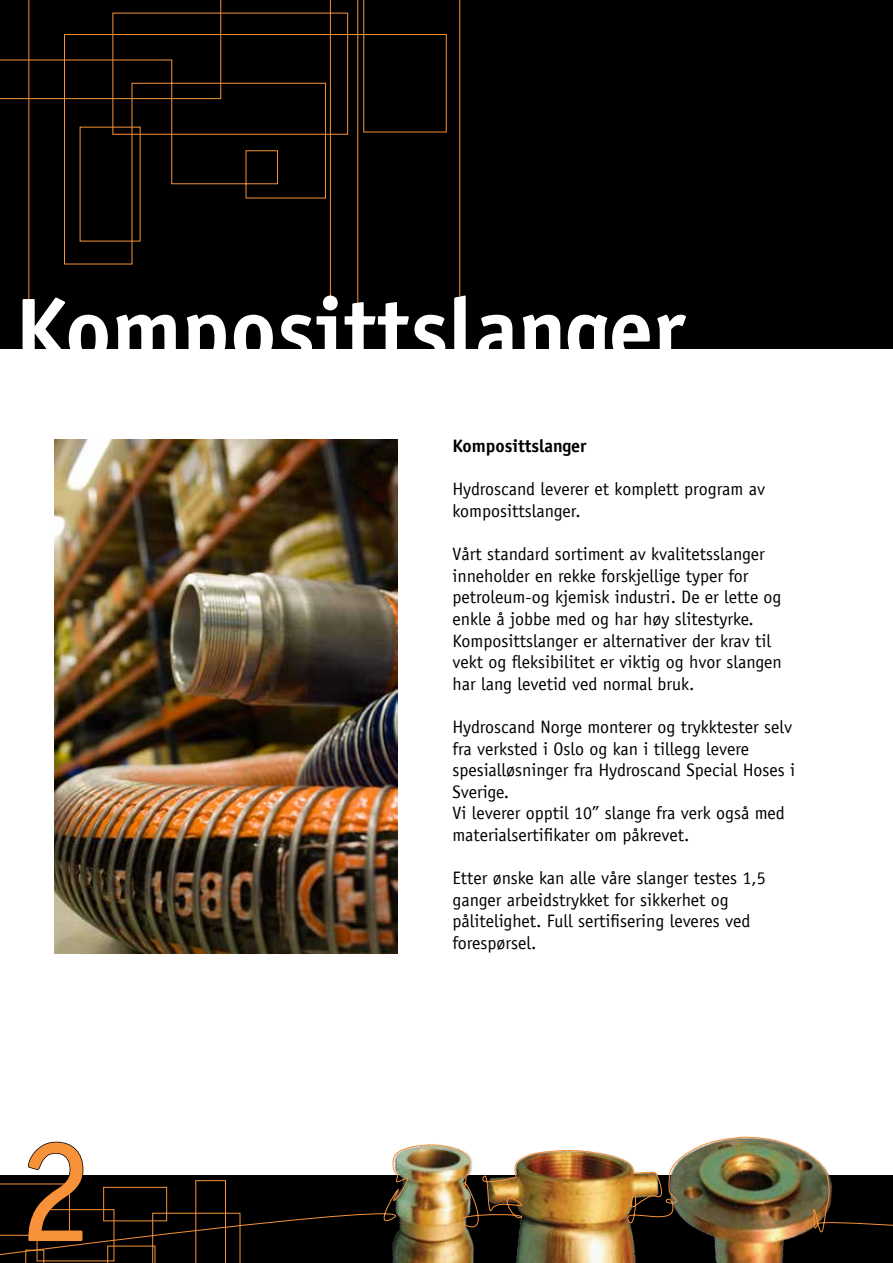
<style>
.page{position:relative;width:893px;height:1263px;background:#000}
.page>*{position:absolute;margin:0;border:0;box-sizing:border-box;transform-origin:0 0}
.t1{font:150px "Officina Sans LT";color:#f79239}
.t2{font:700 90px "Officina Sans LT";color:#fff}
.t3{font:18px/21.6px "Officina Sans LT";color:#000}
.t4{font:700 18px "Officina Sans LT";color:#000}
</style>
<div class="page">
<div style="left:0;top:350px;width:893px;height:825px;background:#fff"></div>
<svg style="left:0;top:0;width:447px;height:265px"></svg>
<img style="left:0;top:1136px;width:893px;height:127px">
<hr style="left:357px;top:0;width:1px;height:310px;background:#f79239">
<hr style="left:28px;top:0;width:1px;height:310px;background:#f79239">
<hr style="left:330px;top:0;width:1px;height:310px;background:#f79239">
<hr style="left:459px;top:0;width:1px;height:296px;background:#f79239">
<img style="left:54px;top:439px;width:343px;height:515px">
<h2 class="t2" style="left:15px;top:274px;width:672px">Komposittslanger</h2>
<h1 class="t1" style="left:18px;top:1102px;width:76px">2</h1>
<p class="t4" style="left:453px;top:435px;width:136px">Komposittslanger</p>
<p class="t3" style="left:453px;top:478px;width:314px">Hydroscand leverer et komplett program av komposittslanger.</p>
<p class="t3" style="left:453px;top:543px;width:331px">Vårt standard sortiment av kvalitetsslanger inneholder en rekke forskjellige typer for petroleum-og kjemisk industri. De er lette og enkle å jobbe med og har høy slitestyrke.<br>Komposittslanger er alternativer der krav til vekt og fleksibilitet er viktig og hvor slangen har lang levetid ved normal bruk.</p>
<p class="t3" style="left:453px;top:716px;width:344px">Hydroscand Norge monterer og trykktester selv fra verksted i Oslo og kan i tillegg levere spesialløsninger fra Hydroscand Special Hoses i Sverige.<br>Vi leverer opptil 10” slange fra verk også med materialsertifikater om påkrevet.</p>
<p class="t3" style="left:453px;top:867px;width:315px">Etter ønske kan alle våre slanger testes 1,5 ganger arbeidstrykket for sikkerhet og pålitelighet. Full sertifisering leveres ved forespørsel.</p>
</div>
